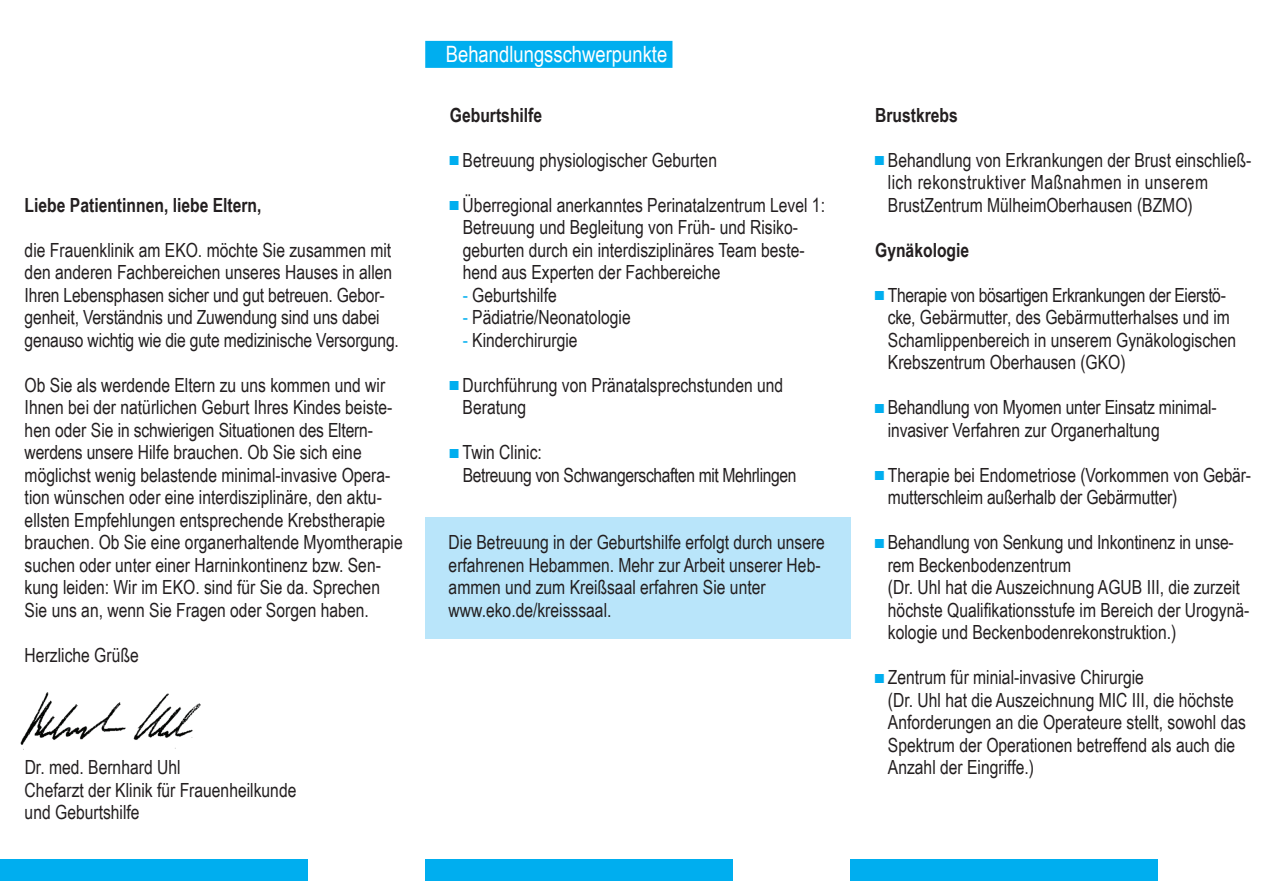
<style>
.page{position:relative;width:1263px;height:893px;background:#fff}
.page>*{position:absolute;margin:0;border:0;box-sizing:border-box;transform-origin:0 0}
.t1{font:22.5px "Arial Narrow";color:#fff}
.t2{font:19.5px/22.5px "Arial Narrow";color:#231f20}
.t3{font:700 19.5px "Arial Narrow";color:#231f20}
.t4{font:19.5px/22.5px "Arial Narrow";letter-spacing:-.02em;color:#231f20}
.s1{color:#00aeef}
</style>
<div class="page">
<div style="left:850px;top:859px;width:308px;height:21px;background:#00aeef"></div>
<div style="left:425px;top:859px;width:308px;height:21px;background:#00aeef"></div>
<div style="left:0;top:859px;width:308px;height:21px;background:#00aeef"></div>
<img style="left:20px;top:692px;width:181px;height:58px">
<div style="left:425px;top:41px;width:247px;height:27px;background:#00aeef"></div>
<div style="left:425px;top:518px;width:425px;height:121px;background:#b9e5fa"></div>
<p class="t3" style="left:25px;top:190px;width:238px">Liebe Patientinnen, liebe Eltern,</p>
<p class="t2" style="left:25px;top:238px;width:376px">die Frauenklinik am EKO. möchte Sie zusammen mit den anderen Fachbereichen unseres Hauses in allen Ihren Lebensphasen sicher und gut betreuen. Gebor&shy;genheit, Verständnis und Zuwendung sind uns dabei genauso wichtig wie die gute medizinische Versorgung.</p>
<p class="t2" style="left:25px;top:373px;width:380px">Ob Sie als werdende Eltern zu uns kommen und wir Ihnen bei der natürlichen Geburt Ihres Kindes beiste&shy;hen oder Sie in schwierigen Situationen des Eltern&shy;werdens unsere Hilfe brauchen. Ob Sie sich eine möglichst wenig belastende minimal-invasive Opera&shy;tion wünschen oder eine interdisziplinäre, den aktu&shy;ellsten Empfehlungen entsprechende Krebstherapie brauchen. Ob Sie eine organerhaltende Myomtherapie suchen oder unter einer Harninkontinenz bzw. Sen&shy;kung leiden: Wir im EKO. sind für Sie da. Sprechen Sie uns an, wenn Sie Fragen oder Sorgen haben.</p>
<p class="t2" style="left:25px;top:643px;width:116px">Herzliche Grüße</p>
<p class="t2" style="left:25px;top:755px;width:273px">Dr. med. Bernhard Uhl<br>Chefarzt der Klinik für Frauenheilkunde und Geburtshilfe</p>
<p class="t1" style="left:446px;top:37px;width:223px">Behandlungsschwerpunkte</p>
<p class="t3" style="left:450px;top:100px;width:94px">Geburtshilfe</p>
<p class="t2" style="left:450px;top:148px;width:269px"><span class="s1">■</span>Betreuung physiologischer Geburten</p>
<p class="t2" style="left:463px;top:193px;width:364px;text-indent:-13px"><span class="s1">■</span>Überregional anerkanntes Perinatalzentrum Level 1:<br>Betreuung und Begleitung von Früh- und Risiko&shy;geburten durch ein interdisziplinäres Team beste&shy;hend aus Experten der Fachbereiche</p>
<p class="t2" style="left:463px;top:283px;width:96px"><span class="s1">-</span> Geburtshilfe</p>
<p class="t2" style="left:463px;top:305px;width:170px"><span class="s1">-</span> Pädiatrie/Neonatologie</p>
<p class="t2" style="left:463px;top:328px;width:116px"><span class="s1">-</span> Kinderchirurgie</p>
<p class="t2" style="left:463px;top:373px;width:322px;text-indent:-13px"><span class="s1">■</span>Durchführung von Pränatalsprechstunden und<br>Beratung</p>
<p class="t4" style="left:463px;top:440px;width:335px;text-indent:-13px"><span class="s1">■</span>Twin Clinic:<br>Betreuung von Schwangerschaften mit Mehrlingen</p>
<p class="t2" style="left:449px;top:530px;width:378px">Die Betreuung in der Geburtshilfe erfolgt durch unsere erfahrenen Hebammen. Mehr zur Arbeit unserer Heb&shy;ammen und zum Kreißsaal erfahren Sie unter www.eko.de/kreisssaal.</p>
<p class="t3" style="left:875px;top:100px;width:84px">Brustkrebs</p>
<p class="t2" style="left:888px;top:148px;width:365px;text-indent:-13px"><span class="s1">■</span>Behandlung von Erkrankungen der Brust einschließ&shy;lich rekonstruktiver Maßnahmen in unserem<br>BrustZentrum MülheimOberhausen (BZMO)</p>
<p class="t3" style="left:875px;top:235px;width:96px">Gynäkologie</p>
<p class="t2" style="left:888px;top:283px;width:350px;text-indent:-13px"><span class="s1">■</span>Therapie von bösartigen Erkrankungen der Eierstö&shy;cke, Gebärmutter, des Gebärmutterhalses und im Schamlippenbereich in unserem Gynäkologischen Krebszentrum Oberhausen (GKO)</p>
<p class="t2" style="left:888px;top:395px;width:330px;text-indent:-13px"><span class="s1">■</span>Behandlung von Myomen unter Einsatz minimal&shy;invasiver Verfahren zur Organerhaltung</p>
<p class="t2" style="left:888px;top:463px;width:365px;text-indent:-13px"><span class="s1">■</span>Therapie bei Endometriose (Vorkommen von Gebär&shy;mutterschleim außerhalb der Gebärmutter)</p>
<p class="t2" style="left:888px;top:530px;width:363px;text-indent:-13px"><span class="s1">■</span>Behandlung von Senkung und Inkontinenz in unse&shy;rem Beckenbodenzentrum<br>(Dr. Uhl hat die Auszeichnung AGUB III , die zurzeit höchste Qualifikationsstufe im Bereich der Urogynä&shy;kologie und Beckenbodenrekonstruktion.)</p>
<p class="t2" style="left:888px;top:665px;width:360px;text-indent:-13px"><span class="s1">■</span>Zentrum für minial-invasive Chirurgie<br>(Dr. Uhl hat die Auszeichnung MIC III , die höchste Anforderungen an die Operateure stellt, sowohl das Spektrum der Operationen betreffend als auch die Anzahl der Eingriffe.)</p>
</div>
